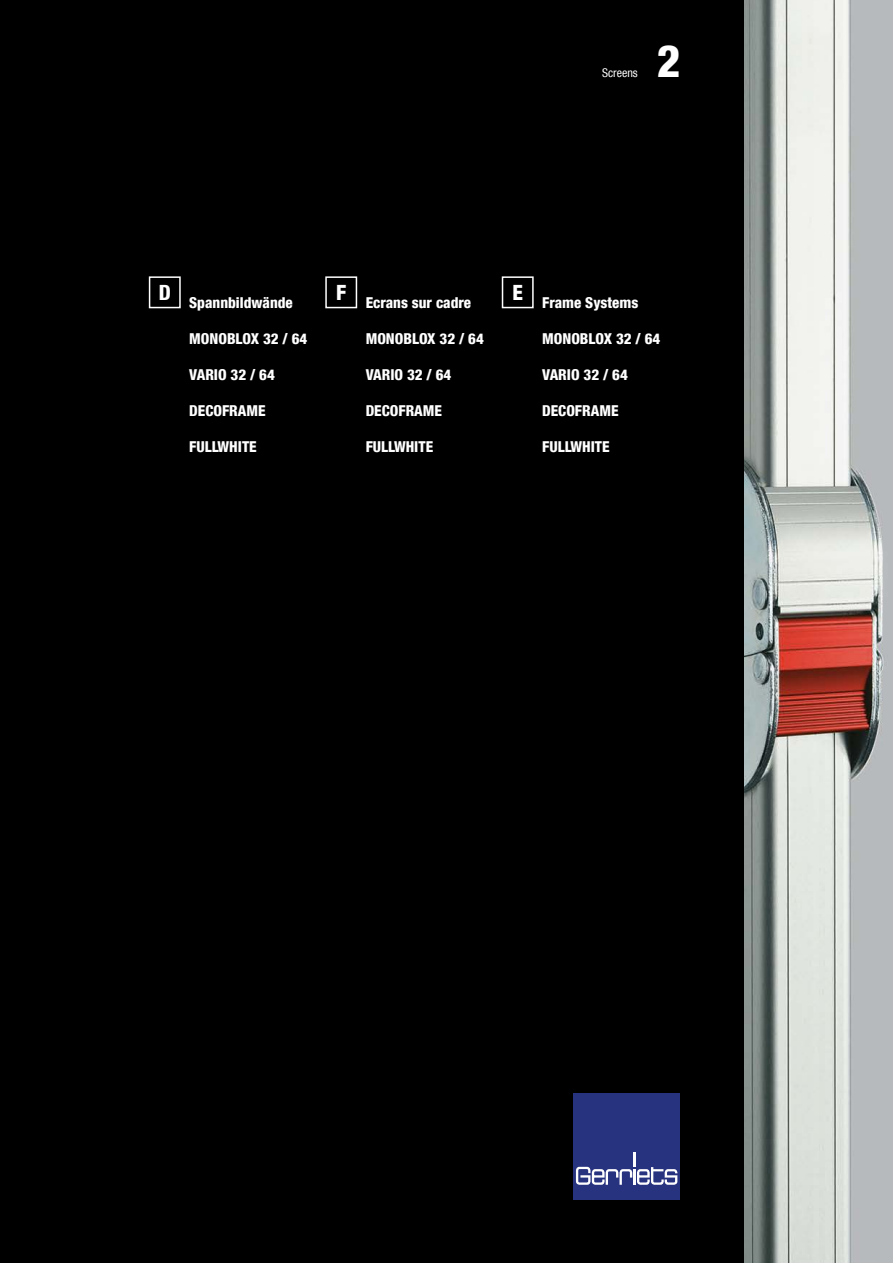
<style>
.page{position:relative;width:893px;height:1263px;background:#000}
.page>*{position:absolute;margin:0;border:0;box-sizing:border-box;transform-origin:0 0}
.t1{font:800 condensed 45px "Helvetica Neue LT Com";color:#fff}
.t2{font:800 condensed 21px "Helvetica Neue LT Com";color:#fff}
.t3{font:800 condensed 15px "Helvetica Neue LT Com";color:#fff}
.t4{font:condensed 12px "Helvetica Neue LT Com";color:#fff}
</style>
<div class="page">
<div style="left:573px;top:1093px;width:107px;height:106px;background:#28337f"></div>
<hr style="left:633px;top:1152px;width:3px;height:15px;background:#fff">
<svg style="left:576px;top:1167px;width:101px;height:18px"></svg>
<img style="left:744px;top:0;width:149px;height:1263px">
<div style="left:149px;top:276px;width:32px;height:32px;border:2px solid #fff"></div>
<div style="left:325px;top:276px;width:32px;height:32px;border:2px solid #fff"></div>
<div style="left:502px;top:276px;width:32px;height:32px;border:2px solid #fff"></div>
<p class="t4" style="left:602px;top:65px;width:37px">Screens</p>
<h1 class="t1" style="left:657px;top:33px;width:25px">2</h1>
<h2 class="t2" style="left:159px;top:279px;width:14px">D</h2>
<h2 class="t2" style="left:336px;top:279px;width:12px">F</h2>
<h2 class="t2" style="left:512px;top:279px;width:12px">E</h2>
<p class="t3" style="left:189px;top:294px;width:105px">Spannbildwände</p>
<p class="t3" style="left:189px;top:330px;width:120px">MONOBLOX 32 / 64</p>
<p class="t3" style="left:189px;top:366px;width:87px">VARIO 32 / 64</p>
<p class="t3" style="left:189px;top:402px;width:78px">DECOFRAME</p>
<p class="t3" style="left:189px;top:438px;width:69px">FULLWHITE</p>
<p class="t3" style="left:366px;top:294px;width:107px">Ecrans sur cadre</p>
<p class="t3" style="left:366px;top:330px;width:120px">MONOBLOX 32 / 64</p>
<p class="t3" style="left:366px;top:366px;width:87px">VARIO 32 / 64</p>
<p class="t3" style="left:366px;top:402px;width:78px">DECOFRAME</p>
<p class="t3" style="left:366px;top:438px;width:69px">FULLWHITE</p>
<p class="t3" style="left:542px;top:294px;width:98px">Frame Systems</p>
<p class="t3" style="left:542px;top:330px;width:120px">MONOBLOX 32 / 64</p>
<p class="t3" style="left:542px;top:366px;width:87px">VARIO 32 / 64</p>
<p class="t3" style="left:542px;top:402px;width:78px">DECOFRAME</p>
<p class="t3" style="left:542px;top:438px;width:69px">FULLWHITE</p>
</div>
